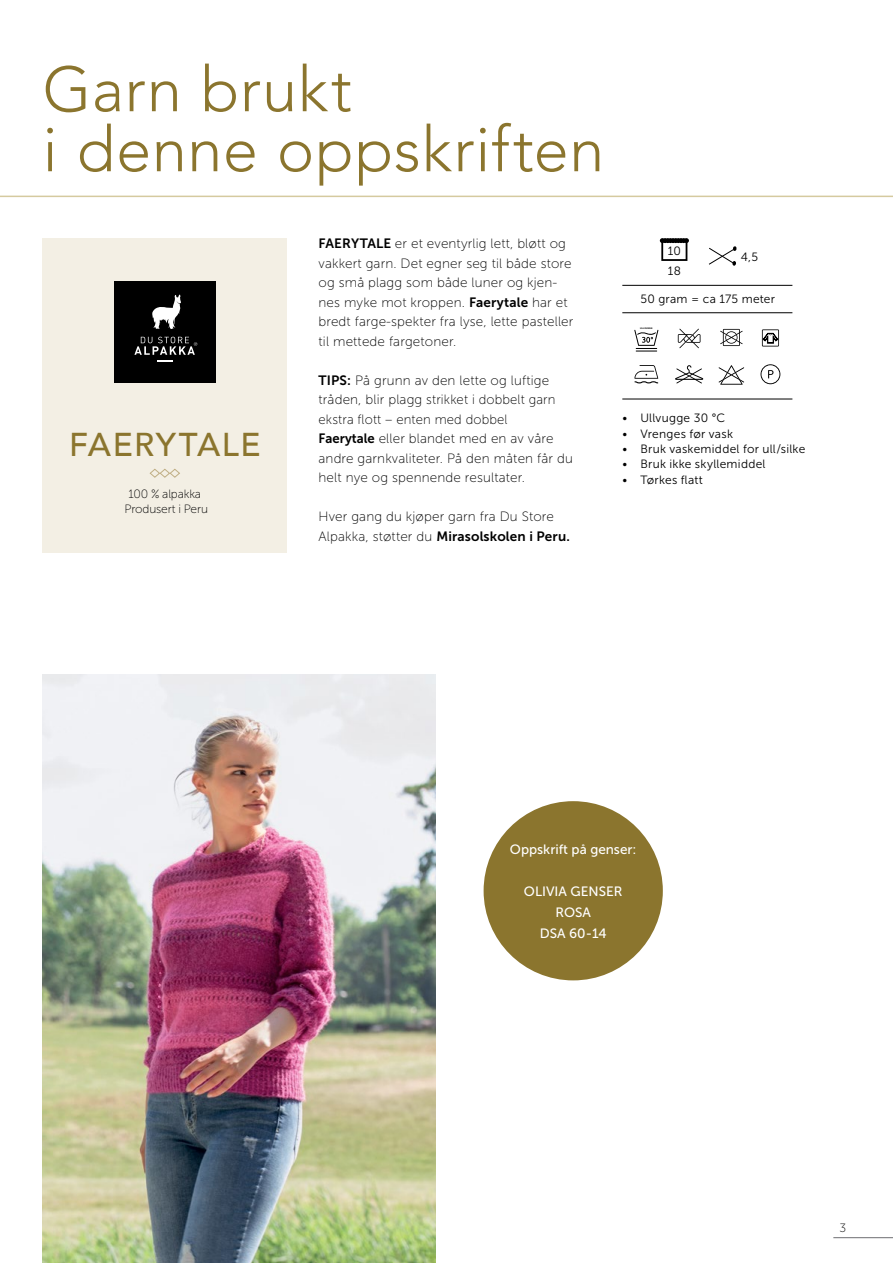
<style>
.page{position:relative;width:893px;height:1263px;background:#fff}
.page>*{position:absolute;margin:0;border:0;box-sizing:border-box;transform-origin:0 0}
.t1{font:300 63px "Avenir";letter-spacing:.01em;color:#8b752e}
.INNHOLD_-_Midtstilt{font:500 33px "Avenir";letter-spacing:.04em;color:#8b752e}
.t2{font:13.5px/19.5px "Museo Sans 100";letter-spacing:.01em;color:#000}
.t3{font:13.5px "Museo Sans 500";color:#fff}
.INNHOLD{font:12px "Museo Sans 300";letter-spacing:.025em;color:#000}
.INNHOLD_-_Midtstilt-2{font:12px "Museo Sans 100";letter-spacing:-.01em;color:#000}
.INNHOLD_-_Midtstilt-3{font:12px "Museo Sans 300";letter-spacing:.02em;color:#000}
.t4{font:700 2.25px "Arial";color:#000}
.s1{font-family:"Museo Sans 700"}
</style>
<div class="page">
<hr style="left:833px;top:1237px;width:60px;height:1px;background:#6d6e71">
<hr style="left:0;top:196px;width:893px;height:1px;background:#d5ca9f">
<img style="left:43px;top:674px;width:393px;height:589px">
<div style="left:484px;top:801px;width:179px;height:179px;background:#8b752e;border-radius:50%"></div>
<div style="left:43px;top:238px;width:244px;height:315px;background:#f3efe4"></div>
<div style="left:114px;top:281px;width:102px;height:101px;background:#000"></div>
<svg style="left:158px;top:361px;width:15px;height:1px"></svg>
<svg style="left:152px;top:295px;width:29px;height:34px"></svg>
<svg style="left:134px;top:337px;width:63px;height:18px"></svg>
<svg style="left:149px;top:468px;width:31px;height:10px"></svg>
<svg style="left:709px;top:246px;width:28px;height:20px"></svg>
<svg style="left:660px;top:238px;width:29px;height:23px"></svg>
<svg style="left:760px;top:364px;width:20px;height:20px"></svg>
<svg style="left:634px;top:365px;width:24px;height:18px"></svg>
<svg style="left:720px;top:329px;width:23px;height:17px"></svg>
<svg style="left:719px;top:365px;width:25px;height:20px"></svg>
<hr style="left:622px;top:285px;width:170px;height:1px;background:#000">
<hr style="left:622px;top:312px;width:170px;height:1px;background:#000">
<hr style="left:622px;top:399px;width:170px;height:1px;background:#000">
<svg style="left:678px;top:329px;width:22px;height:19px"></svg>
<svg style="left:634px;top:330px;width:24px;height:21px"></svg>
<svg style="left:675px;top:365px;width:28px;height:18px"></svg>
<svg style="left:762px;top:329px;width:17px;height:17px"></svg>
<p class="t1" style="left:43px;top:52px;width:311px">Garn brukt</p>
<p class="t1" style="left:43px;top:112px;width:563px">i denne oppskriften</p>
<p class="INNHOLD_-_Midtstilt" style="left:69px;top:416px;width:193px">FAERYTALE</p>
<p class="INNHOLD_-_Midtstilt-2" style="left:129px;top:487px;width:74px">100 % alpakka</p>
<p class="INNHOLD_-_Midtstilt-2" style="left:125px;top:502px;width:85px">Produsert i Peru</p>
<p class="t2" style="left:319px;top:234px;width:256px"><span class="s1">FAERYTALE</span> er et eventyrlig lett, bløtt og vakkert garn. Det egner seg til både store og små plagg som både luner og kjen&shy;nes myke mot kroppen. <span class="s1">Faerytale</span> har et bredt farge-spekter fra lyse, lette pasteller til mettede fargetoner.</p>
<p class="t2" style="left:319px;top:371px;width:238px"><span class="s1">TIPS:</span> På grunn av den lette og luftige tråden, blir plagg strikket i dobbelt garn ekstra flott – enten med dobbel</p>
<p class="t2" style="left:319px;top:429px;width:256px"><span class="s1">Faerytale</span> eller blandet med en av våre andre garnkvaliteter. På den måten får du helt nye og spennende resultater.</p>
<p class="t2" style="left:319px;top:507px;width:253px">Hver gang du kjøper garn fra Du Store<br>Alpakka, støtter du <span class="s1">Mirasolskolen i Peru.</span></p>
<p class="INNHOLD_-_Midtstilt-3" style="left:668px;top:244px;width:15px">10</p>
<p class="INNHOLD_-_Midtstilt-3" style="left:668px;top:264px;width:15px">18</p>
<p class="INNHOLD_-_Midtstilt-3" style="left:741px;top:250px;width:19px">4,5</p>
<p class="INNHOLD_-_Midtstilt-3" style="left:640px;top:292px;width:136px">50 gram = ca 175 meter</p>
<p class="t4" style="left:640px;top:327px;width:14px">ULLVUGGE</p>
<p class="INNHOLD" style="left:622px;top:412px;width:104px">• Ullvugge 30 °C</p>
<p class="INNHOLD" style="left:622px;top:427px;width:112px">• Vrenges før vask</p>
<p class="INNHOLD" style="left:622px;top:442px;width:184px">• Bruk vaskemiddel for ull/silke</p>
<p class="INNHOLD" style="left:622px;top:458px;width:145px">• Bruk ikke skyllemiddel</p>
<p class="INNHOLD" style="left:622px;top:473px;width:82px">• Tørkes flatt</p>
<p class="t3" style="left:510px;top:842px;width:128px">Oppskrift på genser:</p>
<p class="t3" style="left:524px;top:884px;width:100px">OLIVIA GENSER</p>
<p class="t3" style="left:555px;top:905px;width:37px">ROSA</p>
<p class="t3" style="left:540px;top:926px;width:68px">DSA 60-14</p>
<p class="INNHOLD_-_Midtstilt-2" style="left:839px;top:1221px;width:8px">3</p>
</div>
